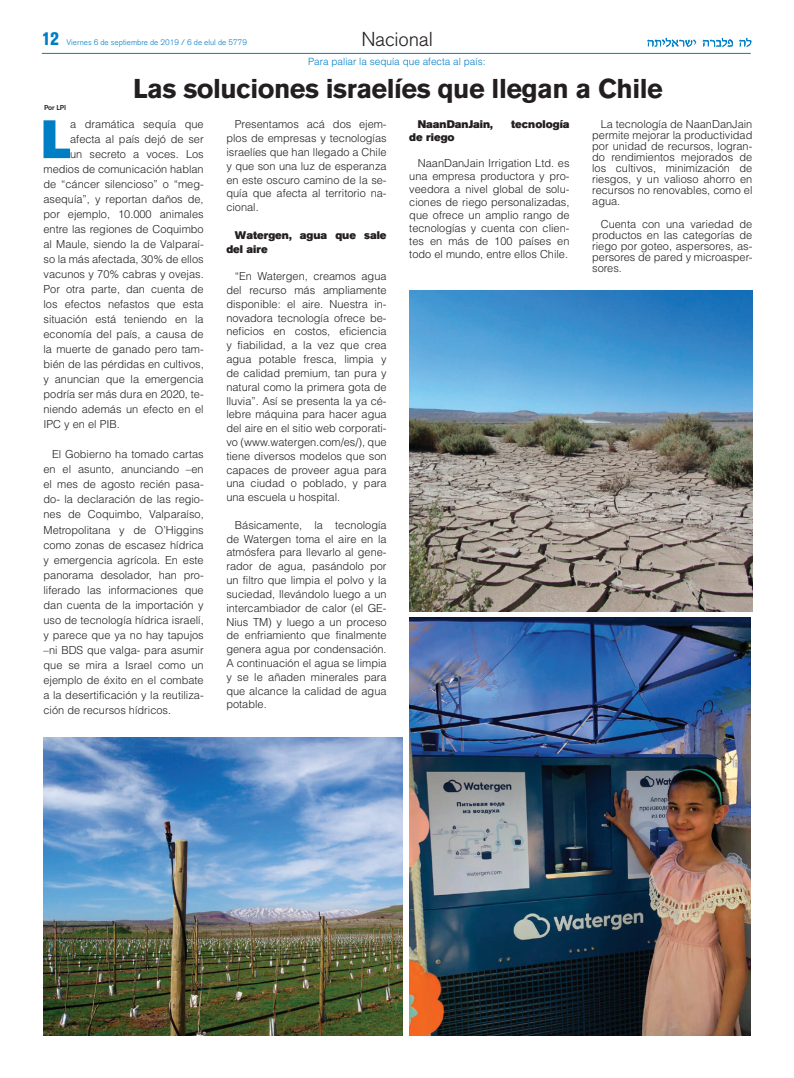
<style>
.page{position:relative;width:794px;height:1078px;background:#fff}
.page>*{position:absolute;margin:0;border:0;box-sizing:border-box;transform-origin:0 0}
.t1{font:53.5px "Akzidenz Grotesk BQ Super";color:#007ec5}
.t2{font:700 27px "Akzidenz Grotesk BQ";letter-spacing:-.02em;color:#231f20}
.t3{font:300 20px "Akzidenz Grotesk BQ";letter-spacing:-.01em;color:#231f20}
.t4{font:800 condensed 18px "Akzidenz Grotesk BQ";color:#007ec5}
.t5{font:300 11px/13.8px "Helvetica";color:#231f20;text-align:justify}
.t6{font:11px/13.8px "Akzidenz Grotesk BQ Super";color:#231f20}
.t7{font:300 10px "Helvetica";color:#007ec5}
.t8{font:300 8px "Akzidenz Grotesk BQ";color:#007ec5}
.t9{font:500 7px "Akzidenz Grotesk BQ";letter-spacing:-.02em;color:#231f20}
</style>
<div class="page">
<svg style="left:739px;top:38px;width:12px;height:9px"></svg>
<svg style="left:702px;top:38px;width:31px;height:9px"></svg>
<svg style="left:647px;top:38px;width:49px;height:9px"></svg>
<hr style="left:42px;top:53px;width:708px;height:1px;background:#007ec5">
<img style="left:44px;top:737px;width:359px;height:298px">
<img style="left:409px;top:617px;width:341px;height:418px">
<img style="left:409px;top:290px;width:343px;height:321px">
<h3 class="t4" style="left:42px;top:28px;width:19px">12</h3>
<p class="t8" style="left:66px;top:38px;width:182px">Viernes 6 de septiembre de 2019 / 6 de elul de 5779</p>
<h3 class="t3" style="left:361px;top:28px;width:73px">Nacional</h3>
<p class="t7" style="left:308px;top:56px;width:179px">Para paliar la sequía que afecta al país:</p>
<h2 class="t2" style="left:133px;top:73px;width:531px">Las soluciones israelíes que llegan a Chile</h2>
<p class="t9" style="left:44px;top:103px;width:24px">Por LPI</p>
<h1 class="t1" style="left:41px;top:108px;width:30px">L</h1>
<p class="t5" style="left:70px;top:117px;width:135px">a dramática sequía que</p>
<p class="t6" style="left:418px;top:117px;width:77px">NaanDanJain,</p>
<p class="t6" style="left:511px;top:117px;width:60px">tecnología</p>
<p class="t6" style="left:409px;top:130px;width:47px">de riego</p>
<p class="t5" style="left:409px;top:156px;width:162px;line-height:13px;text-indent:9px">NaanDanJain Irrigation Ltd. es una empresa productora y pro&shy;veedora a nivel global de solu&shy;ciones de riego personalizadas, que ofrece un amplio rango de tecnologías y cuenta con clien&shy;tes en más de 100 países en todo el mundo, entre ellos Chile.</p>
<p class="t5" style="left:226px;top:117px;width:162px;text-indent:9px">Presentamos acá dos ejem&shy;plos de empresas y tecnologías israelíes que han llegado a Chile y que son una luz de esperanza en este oscuro camino de la se&shy;quía que afecta al territorio na&shy;cional.</p>
<p class="t6" style="left:226px;top:228px;width:162px;text-indent:9px">Watergen, agua que sale del aire</p>
<p class="t5" style="left:226px;top:269px;width:162px;text-indent:9px">“En Watergen, creamos agua del recurso más ampliamente disponible: el aire. Nuestra in&shy;novadora tecnología ofrece be&shy;neficios en costos, eficiencia y fiabilidad, a la vez que crea agua potable fresca, limpia y de calidad premium, tan pura y natural como la primera gota de lluvia”. Así se presenta la ya cé&shy;lebre máquina para hacer agua del aire en el sitio web corporati&shy;vo (www.watergen.com/es/), que tiene diversos modelos que son capaces de proveer agua para una ciudad o poblado, y para una escuela u hospital.</p>
<p class="t5" style="left:226px;top:517px;width:162px;text-indent:9px">Básicamente, la tecnología de Watergen toma el aire en la atmósfera para llevarlo al gene&shy;rador de agua, pasándolo por un filtro que limpia el polvo y la suciedad, llevándolo luego a un intercambiador de calor (el GE-Nius TM) y luego a un proceso de enfriamiento que finalmente genera agua por condensación.<br>A continuación el agua se limpia y se le añaden minerales para que alcance la calidad de agua potable.</p>
<p class="t5" style="left:592px;top:119px;width:162px;line-height:11px;text-indent:9px">La tecnología de NaanDanJain permite mejorar la productividad por unidad de recursos, logran&shy;do rendimientos mejorados de los cultivos, minimización de riesgos, y un valioso ahorro en recursos no renovables, como el agua.</p>
<p class="t5" style="left:592px;top:218px;width:162px;line-height:11px;text-indent:9px">Cuenta con una variedad de productos en las categorías de riego por goteo, aspersores, as&shy;persores de pared y microasper&shy;sores.</p>
<p class="t5" style="left:70px;top:132px;width:135px">afecta al país dejó de ser</p>
<p class="t5" style="left:70px;top:147px;width:135px">un secreto a voces. Los</p>
<p class="t5" style="left:43px;top:162px;width:162px">medios de comunicación hablan</p>
<p class="t5" style="left:43px;top:177px;width:162px">de “cáncer silencioso” o “meg-</p>
<p class="t5" style="left:43px;top:192px;width:162px">asequía”, y reportan daños de,</p>
<p class="t5" style="left:43px;top:207px;width:162px">por ejemplo, 10.000 animales</p>
<p class="t5" style="left:43px;top:222px;width:162px">entre las regiones de Coquimbo</p>
<p class="t5" style="left:43px;top:237px;width:162px">al Maule, siendo la de Valparaí-</p>
<p class="t5" style="left:43px;top:252px;width:162px">so la más afectada, 30% de ellos</p>
<p class="t5" style="left:43px;top:267px;width:162px">vacunos y 70% cabras y ovejas.</p>
<p class="t5" style="left:43px;top:282px;width:162px">Por otra parte, dan cuenta de</p>
<p class="t5" style="left:43px;top:297px;width:162px">los efectos nefastos que esta</p>
<p class="t5" style="left:43px;top:312px;width:162px">situación está teniendo en la</p>
<p class="t5" style="left:43px;top:327px;width:162px">economía del país, a causa de</p>
<p class="t5" style="left:43px;top:342px;width:162px">la muerte de ganado pero tam-</p>
<p class="t5" style="left:43px;top:357px;width:162px">bién de las pérdidas en cultivos,</p>
<p class="t5" style="left:43px;top:372px;width:162px">y anuncian que la emergencia</p>
<p class="t5" style="left:43px;top:387px;width:162px">podría ser más dura en 2020, te-</p>
<p class="t5" style="left:43px;top:402px;width:162px">niendo además un efecto en el</p>
<p class="t5" style="left:43px;top:417px;width:78px">IPC y en el PIB.</p>
<p class="t5" style="left:43px;top:446px;width:162px;line-height:15px;text-indent:9px">El Gobierno ha tomado cartas en el asunto, anunciando –en el mes de agosto recién pasa&shy;do- la declaración de las regio&shy;nes de Coquimbo, Valparaíso, Metropolitana y de O’Higgins como zonas de escasez hídrica y emergencia agrícola. En este panorama desolador, han pro&shy;liferado las informaciones que dan cuenta de la importación y uso de tecnología hídrica israelí, y parece que ya no hay tapujos –ni BDS que valga- para asumir que se mira a Israel como un ejemplo de éxito en el combate a la desertificación y la reutiliza&shy;ción de recursos hídricos.</p>
</div>
